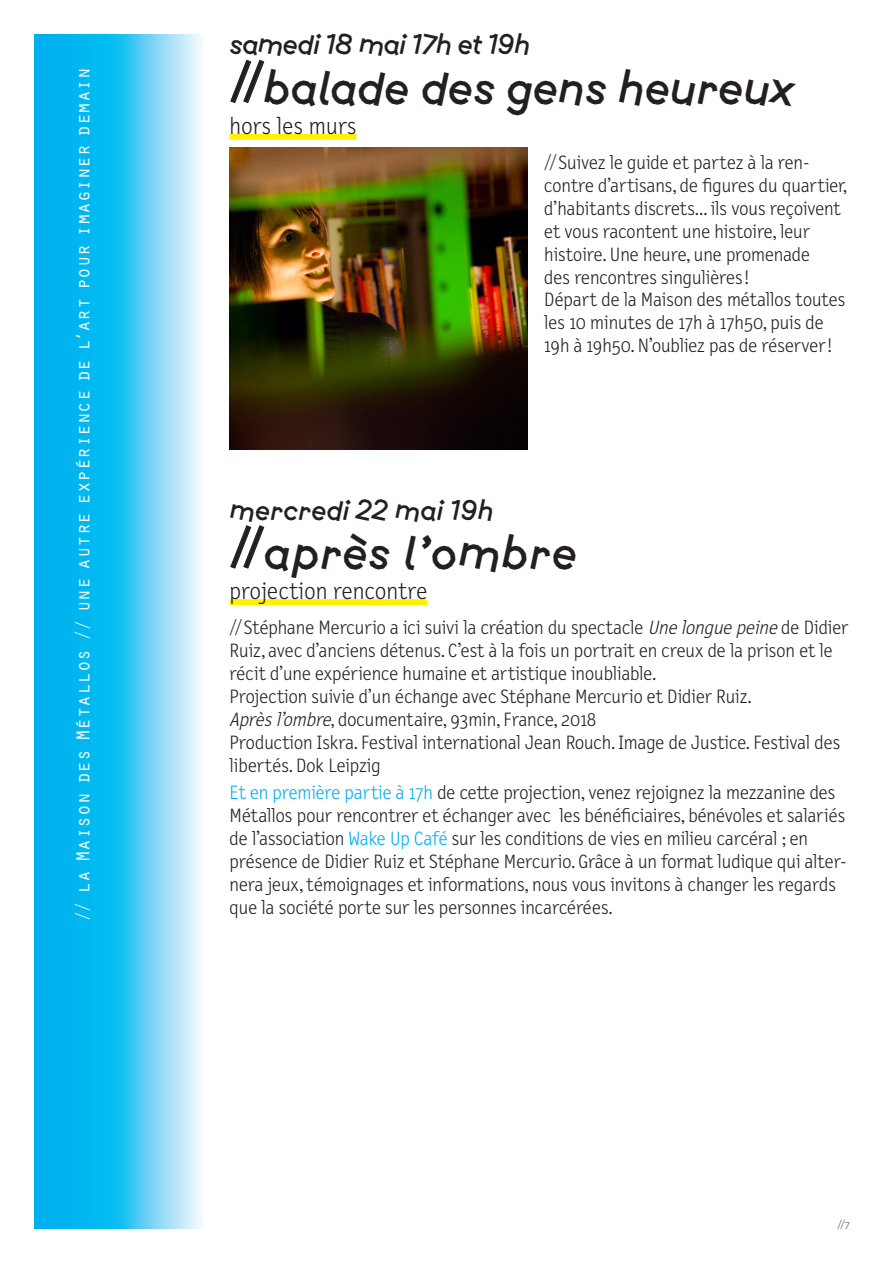
<style>
.page{position:relative;width:893px;height:1263px;background:#fff}
.page>*{position:absolute;margin:0;border:0;box-sizing:border-box;transform-origin:0 0}
.Texte_courant{font:45px "Btp Rotated";letter-spacing:-.01em;color:#231f20}
.Texte_présentation{font:45px "Btp Rotated";letter-spacing:.01em;color:#231f20}
.Texte_courant-2{font:27px "Btp Rotated";letter-spacing:-.03em;color:#231f20}
.Texte_présentation-2{font:27px "Btp Rotated";letter-spacing:-.01em;color:#231f20}
.t1{font:300 24px "Letter Gothic Text OT";letter-spacing:.01em;color:#231f20}
.Texte_courant-3{font:300 19.5px/23px "Letter Gothic Text OT";color:#231f20}
.t2{font:19.5px "Orator Std";letter-spacing:-.01em;color:#fff}
.t3{font:300 9px "Btp";color:#231f20}
.s1{font-style:italic}
.s2{color:#00aeef}
</style>
<div class="page">
<svg style="left:34px;top:34px;width:168px;height:1195px;background:#44c7f3"></svg>
<div style="left:230px;top:134px;width:126px;height:6px;background:#fff101"></div>
<div style="left:230px;top:599px;width:197px;height:6px;background:#fff101"></div>
<svg style="left:230px;top:59px;width:35px;height:45px"></svg>
<svg style="left:230px;top:525px;width:35px;height:44px"></svg>
<img style="left:230px;top:147px;width:297px;height:302px">
<p class="t2" style="left:69px;top:922px;width:856px;rotate:-90deg">// la Maison des Métallos // une autre expérience de l’art pour imaginer demain</p>
<p class="Texte_courant-2" style="left:230px;top:25px;width:302px">samedi 18 mai 17h et 19h</p>
<p class="Texte_courant" style="left:231px;top:55px;width:564px"><sup>//</sup>balade des gens heureux</p>
<p class="t1" style="left:230px;top:112px;width:128px">hors les murs</p>
<p class="Texte_courant-3" style="left:544px;top:151px;width:304px">// Suivez le guide et partez à la ren&shy;contre d’artisans, de figures du quartier, d’habitants discrets… ils vous reçoivent et vous racontent une histoire, leur histoire. Une heure, une promenade<br>des rencontres singulières !</p>
<p class="Texte_courant-3" style="left:544px;top:289px;width:303px">Départ de la Maison des métallos toutes les 10 minutes de 17h à 17h50, puis de<br>19h à 19h50. N’oubliez pas de réserver !</p>
<p class="Texte_présentation-2" style="left:230px;top:490px;width:265px">mercredi 22 mai 19h</p>
<p class="Texte_présentation" style="left:231px;top:520px;width:348px"><sup>//</sup>après l’ombre</p>
<p class="t1" style="left:230px;top:578px;width:199px">projection rencontre</p>
<p class="Texte_courant-3" style="left:230px;top:616px;width:620px">// Stéphane Mercurio a ici suivi la création du spectacle <span class="s1">Unelonguepeine</span>de Didier<br>Ruiz, avec d’anciens détenus. C’est à la fois un portrait en creux de la prison et le récit d’une expérience humaine et artistique inoubliable.</p>
<p class="Texte_courant-3" style="left:230px;top:685px;width:524px">Projection suivie d’un échange avec Stéphane Mercurio et Didier Ruiz.</p>
<p class="Texte_courant-3" style="left:230px;top:708px;width:368px"><span class="s1">Aprèsl’ombre</span>, documentaire, 93min, France, 2018</p>
<p class="Texte_courant-3" style="left:230px;top:731px;width:612px">Production Iskra. Festival international Jean Rouch. Image de Justice. Festival des libertés. Dok Leipzig</p>
<p class="Texte_courant-3" style="left:230px;top:781px;width:619px"><span class="s2">Et en première partie à 17h</span> de cette projection, venez rejoignez la mezzanine des Métallos pour rencontrer et échanger avec les bénéficiaires, bénévoles et salariés de l’association <span class="s2">Wake Up Café</span> sur les conditions de vies en milieu carcéral ; en présence de Didier Ruiz et Stéphane Mercurio. Grâce à un format ludique qui alter&shy;nera jeux, témoignages et informations, nous vous invitons à changer les regards que la société porte sur les personnes incarcérées.</p>
<p class="t3" style="left:838px;top:1217px;width:14px">//7</p>
</div>
